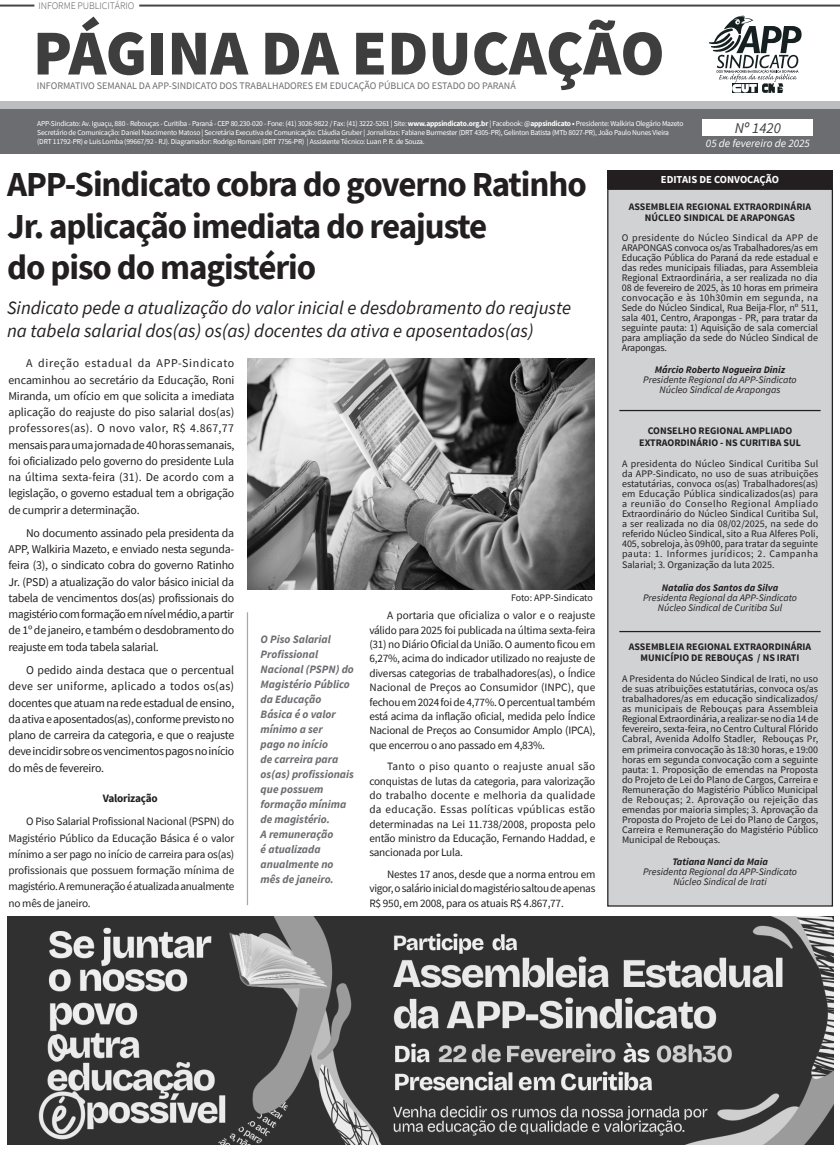
<style>
.page{position:relative;width:840px;height:1152px;background:#fff}
.page>*{position:absolute;margin:0;border:0;box-sizing:border-box;transform-origin:0 0}
.t1{font:900 64.12px "Source Sans Pro";color:#3e3e3f}
.Pageduc_-_Tit1{font:700 35px/41.2px "Source Sans Pro";letter-spacing:-.03em;color:#231f20}
.Pageduc_-_Tit1-2{font:italic 18.75px/22.5px "Source Sans Pro";color:#231f20}
.t2{font:italic 15px "Source Sans Pro";color:#3e3e3f}
.t3{font:11.88px/16.2px "Source Sans Pro";letter-spacing:-.02em;color:#231f20;text-align:justify}
.t4{font:11.25px/14.4px "Source Sans Pro";letter-spacing:-.02em;color:#231f20;text-align:justify}
.Pageduc_-_Tit1-3{font:italic 700 11.25px/15px "Source Sans Pro";color:#6c6d70}
.t5{font:italic 11.25px "Source Sans Pro";color:#fff}
.t6{font:700 11.25px "Source Sans Pro";letter-spacing:-.02em;color:#231f20}
.t7{font:700 10.62px "Source Sans Pro";color:#fff}
.t8{font:10px/10px "Source Sans Pro";color:#231f20;text-align:justify}
.t9{font:italic 10px "Source Sans Pro";color:#231f20}
.t10{font:700 10px/11.2px "Source Sans Pro";color:#231f20;text-align:center}
.t11{font:10px "Source Sans Pro";color:#6c6d70}
.t12{font:italic 700 10px "Source Sans Pro";color:#231f20}
.t13{font:300 10px "Source Sans Pro";color:#57585a}
.t14{font:7.5px/9px "Source Sans Pro";letter-spacing:-.025em;color:#fff}
.s1{font-weight:700}
</style>
<div class="page">
<hr style="left:139px;top:5px;width:701px;height:1px;background:#231f20">
<hr style="left:139px;top:6px;width:701px;height:1px;background:#231f20">
<hr style="left:0;top:5px;width:34px;height:1px;background:#231f20">
<hr style="left:0;top:6px;width:34px;height:1px;background:#231f20">
<svg style="left:709px;top:15px;width:92px;height:78px"></svg>
<div style="left:0;top:109px;width:840px;height:45px;background:#6c6d70"></div>
<div style="left:0;top:102px;width:840px;height:7px;background:#bcbdc0"></div>
<div style="left:702px;top:119px;width:111px;height:17px;background:#fff"></div>
<img style="left:247px;top:358px;width:347px;height:231px">
<div style="left:608px;top:189px;width:224px;height:717px;background:#d1d2d4"></div>
<div style="left:607px;top:189px;width:226px;height:717px;border:1px solid #231f20"></div>
<hr style="left:619px;top:410px;width:201px;height:1px;background:#231f20">
<hr style="left:619px;top:631px;width:201px;height:1px;background:#231f20">
<div style="left:607px;top:170px;width:226px;height:19px;background:#231f20"></div>
<hr style="left:247px;top:612px;width:1px;height:293px;background:#a8a9ad">
<img style="left:8px;top:916px;width:825px;height:228px">
<p class="t13" style="left:38px;top:0;width:97px">INFORME PUBLICITÁRIO</p>
<p class="t1" style="left:33px;top:9px;width:633px">PÁGINA DA EDUCAÇÃO</p>
<p class="t14" style="left:37px;top:119px;width:648px">APP-Sindicato: Av. Iguaçu, 880 - Rebouças - Curitiba - Paraná - CEP 80.230-020 - Fone: (41) 3026-9822 / Fax: (41) 3222-5261 | Site: <span class="s1">www.appsindicato.org.br</span> | Facebook: @<span class="s1">appsindicato •</span> Presidente: Walkiria Olegário Mazeto<br>Secretário de Comunicação: Daniel Nascimento Matoso | Secretária Executiva de Comunicação: Cláudia Gruber | Jornalistas: Fabiane Burmester (DRT 4305-PR), Gelinton Batista (MTb 8027-PR), João Paulo Nunes Vieira (DRT 11792-PR) e Luis Lomba (99667/92 - RJ). Diagramador: Rodrigo Romani (DRT 7756-PR) | Assistente Técnico: Luan P. R. de Souza.</p>
<p class="t11" style="left:37px;top:79px;width:481px">INFORMATIVO SEMANAL DA APP-SINDICATO DOS TRABALHADORES EM EDUCAÇÃO PÚBLICA DO ESTADO DO PARANÁ</p>
<p class="t2" style="left:735px;top:118px;width:48px">Nº 1420</p>
<p class="t5" style="left:706px;top:136px;width:105px">05 de fevereiro de 2025</p>
<p class="Pageduc_-_Tit1" style="left:7px;top:164px;width:581px">APP-Sindicato cobra do governo Ratinho<br>Jr. aplicação imediata do reajuste</p>
<p class="Pageduc_-_Tit1" style="left:7px;top:246px;width:311px">do piso do magistério</p>
<p class="Pageduc_-_Tit1-2" style="left:7px;top:297px;width:565px">Sindicato pede a atualização do valor inicial e desdobramento do reajuste na tabela salarial dos(as) os(as) docentes da ativa e aposentados(as)</p>
<p class="t3" style="left:8px;top:355px;width:227px;text-indent:18px">A direção estadual da APP-Sindicato encaminhou ao secretário da Educação, Roni Miranda, um ofício em que solicita a imediata aplicação do reajuste do piso salarial dos(as) professores(as). O novo valor, R$ 4.867,77 mensais para uma jornada de 40 horas semanais, foi oficializado pelo governo do presidente Lula na última sexta-feira (31). De acordo com a legislação, o governo estadual tem a obrigação de cumprir a determinação.</p>
<p class="t3" style="left:8px;top:525px;width:227px;text-indent:18px">No documento assinado pela presidenta da APP, Walkiria Mazeto, e enviado nesta segunda&shy;feira (3), o sindicato cobra do governo Ratinho Jr. (PSD) a atualização do valor básico inicial da tabela de vencimentos dos(as) profissionais do magistério com formação em nível médio, a partir de 1º de janeiro, e também o desdobramento do reajuste em toda tabela salarial.</p>
<p class="t3" style="left:8px;top:662px;width:227px;text-indent:18px">O pedido ainda destaca que o percentual deve ser uniforme, aplicado a todos os(as) docentes que atuam na rede estadual de ensino, da ativa e aposentados(as), conforme previsto no plano de carreira da categoria, e que o reajuste deve incidir sobre os vencimentos pagos no início do mês de fevereiro.</p>
<p class="t6" style="left:103px;top:790px;width:56px">Valorização</p>
<p class="t4" style="left:8px;top:813px;width:227px;line-height:16.2px;text-indent:18px">O Piso Salarial Profissional Nacional (PSPN) do Magistério Público da Educação Básica é o valor mínimo a ser pago no início de carreira para os(as) profissionais que possuem formação mínima de magistério. A remuneração é atualizada anualmente no mês de janeiro.</p>
<p class="Pageduc_-_Tit1-3" style="left:261px;top:631px;width:95px">O Piso Salarial<br>Profissional<br>Nacional (PSPN) do<br>Magistério Público da Educação<br>Básica é o valor mínimo a ser<br>pago no início<br>de carreira para os(as) profissionais que possuem formação mínima de magistério.<br>A remuneração<br>é atualizada anualmente no mês de janeiro.</p>
<p class="t8" style="left:511px;top:592px;width:83px">Foto: APP-Sindicato</p>
<p class="t4" style="left:369px;top:608px;width:227px;text-indent:18px">A portaria que oficializa o valor e o reajuste válido para 2025 foi publicada na última sexta-feira (31) no Diário Oficial da União. O aumento ficou em 6,27%, acima do indicador utilizado no reajuste de diversas categorias de trabalhadores(as), o Índice Nacional de Preços ao Consumidor (INPC), que fechou em 2024 foi de 4,77%. O percentual também está acima da inflação oficial, medida pelo Índice Nacional de Preços ao Consumidor Amplo (IPCA), que encerrou o ano passado em 4,83%.</p>
<p class="t4" style="left:369px;top:759px;width:228px;text-indent:18px">Tanto o piso quanto o reajuste anual são conquistas de lutas da categoria, para valorização do trabalho docente e melhoria da qualidade da educação. Essas políticas vpúblicas estão determinadas na Lei 11.738/2008, proposta pelo então ministro da Educação, Fernando Haddad, e sancionada por Lula.</p>
<p class="t4" style="left:369px;top:867px;width:227px;text-indent:18px">Nestes 17 anos, desde que a norma entrou em vigor, o salário inicial do magistério saltou de apenas R$ 950, em 2008, para os atuais R$ 4.867,77.</p>
<p class="t7" style="left:661px;top:173px;width:120px">EDITAIS DE CONVOCAÇÃO</p>
<p class="t10" style="left:629px;top:200px;width:184px">ASSEMBLEIA REGIONAL EXTRAORDINÁRIA</p>
<p class="t10" style="left:645px;top:212px;width:152px">NÚCLEO SINDICAL DE ARAPONGAS</p>
<p class="t8" style="left:622px;top:232px;width:198px">O presidente do Núcleo Sindical da APP de ARAPONGAS convoca os/as Trabalhadores/as em Educação Pública do Paraná da rede estadual e das redes municipais filiadas, para Assembleia Regional Extraordinária, a ser realizada no dia 08 de fevereiro de 2025, às 10 horas em primeira convocação e às 10h30min em segunda, na Sede do Núcleo Sindical, Rua Beija-Flor, nº 511, sala 401, Centro, Arapongas - PR, para tratar da seguinte pauta: 1) Aquisição de sala comercial para ampliação da sede do Núcleo Sindical de Arapongas.</p>
<p class="t12" style="left:655px;top:363px;width:132px">Márcio Roberto Nogueira Diniz</p>
<p class="t9" style="left:643px;top:374px;width:155px">Presidente Regional da APP-Sindicato</p>
<p class="t9" style="left:659px;top:384px;width:122px">Núcleo Sindical de Arapongas</p>
<p class="t10" style="left:639px;top:425px;width:163px">CONSELHO REGIONAL AMPLIADO<br>EXTRAORDINÁRIO - NS CURITIBA SUL</p>
<p class="t8" style="left:622px;top:458px;width:198px">A presidenta do Núcleo Sindical Curitiba Sul da APP-Sindicato, no uso de suas atribuições estatutárias, convoca os(as) Trabalhadores(as) em Educação Pública sindicalizados(as) para a reunião do Conselho Regional Ampliado Extraordinário do Núcleo Sindical Curitiba Sul, a ser realizada no dia 08/02/2025, na sede do referido Núcleo Sindical, sito a Rua Alferes Poli, 405, sobreloja, às 09h00, para tratar da seguinte pauta: 1. Informes jurídicos; 2. Campanha</p>
<p class="t8" style="left:622px;top:560px;width:154px">Salarial; 3. Organização da luta 2025.</p>
<p class="t12" style="left:662px;top:580px;width:118px">Natalia dos Santos da Silva</p>
<p class="t9" style="left:643px;top:591px;width:155px">Presidenta Regional da APP-Sindicato</p>
<p class="t9" style="left:658px;top:601px;width:126px">Núcleo Sindical de Curitiba Sul</p>
<p class="t10" style="left:629px;top:641px;width:184px">ASSEMBLEIA REGIONAL EXTRAORDINÁRIA</p>
<p class="t10" style="left:640px;top:652px;width:160px">MUNICÍPIO DE REBOUÇAS / NS IRATI</p>
<p class="t8" style="left:622px;top:674px;width:198px">A Presidenta do Núcleo Sindical de Irati, no uso de suas atribuições estatutárias, convoca os/as trabalhadores/as em educação sindicalizados/ as municipais de Rebouças para Assembleia Regional Extraordinária, a realizar-se no dia 14 de fevereiro, sexta-feira, no Centro Cultural Flórido Cabral, Avenida Adolfo Stadler, Rebouças Pr, em primeira convocação às 18:30 horas, e 19:00 horas em segunda convocação com a seguinte pauta: 1. Proposição de emendas na Proposta do Projeto de Lei do Plano de Cargos, Carreira e Remuneração do Magistério Público Municipal de Rebouças; 2. Aprovação ou rejeição das emendas por maioria simples; 3. Aprovação da Proposta do Projeto de Lei do Plano de Cargos, Carreira e Remuneração do Magistério Público Municipal de Rebouças.</p>
<p class="t12" style="left:672px;top:855px;width:97px">Tatiana Nanci da Maia</p>
<p class="t9" style="left:643px;top:865px;width:155px">Presidenta Regional da APP-Sindicato</p>
<p class="t9" style="left:673px;top:875px;width:95px">Núcleo Sindical de Irati</p>
</div>
